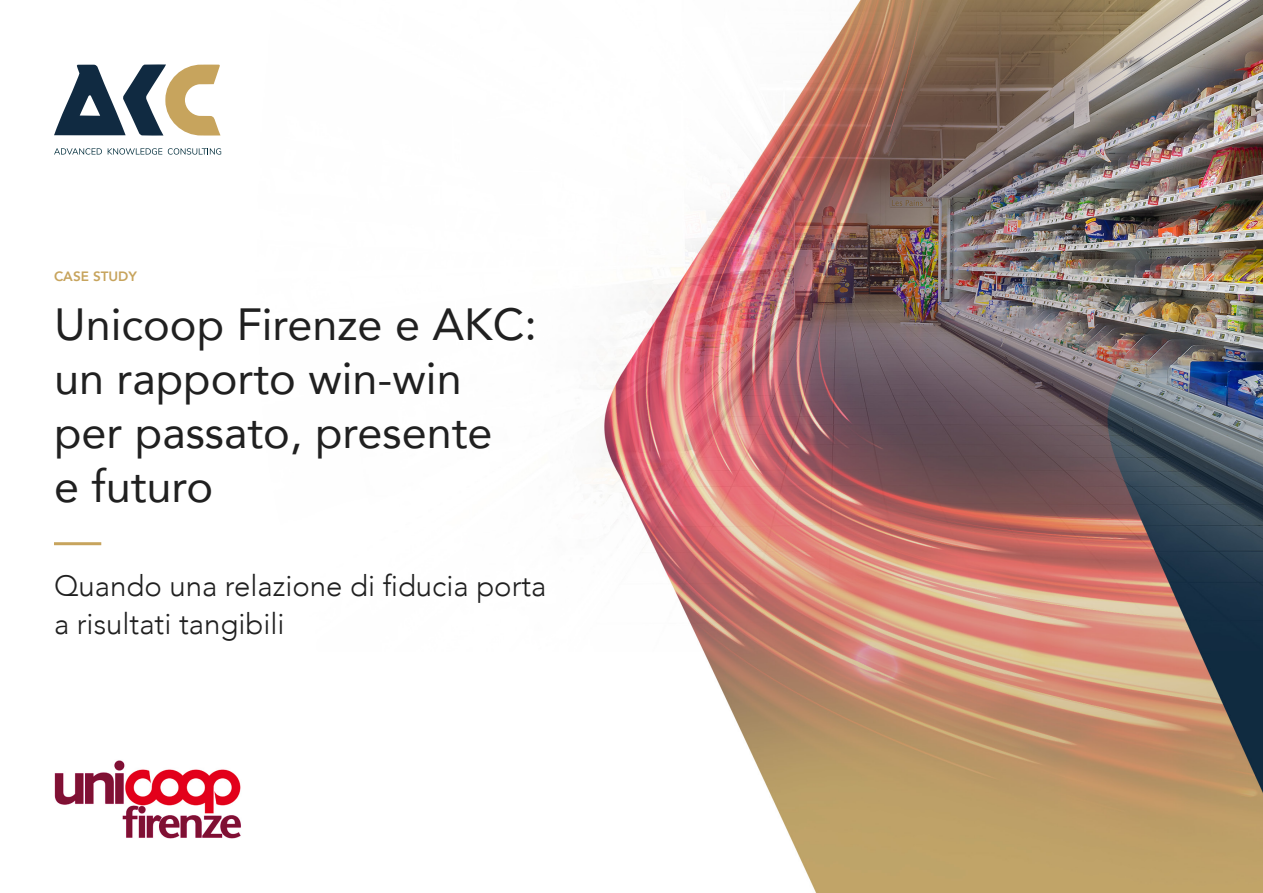
<style>
.page{position:relative;width:1263px;height:893px;background:#fff}
.page>*{position:absolute;margin:0;border:0;box-sizing:border-box;transform-origin:0 0}
.t1{font:45px/54px "Avenir";color:#202020}
.t2{font:300 29.4px/37.8px "Avenir";color:#202020}
.t3{font:800 13.5px "Avenir";color:#c7a45d}
</style>
<div class="page">
<img style="left:54px;top:0;width:1209px;height:893px">
<svg style="left:54px;top:148px;width:48px;height:7px"></svg>
<svg style="left:108px;top:148px;width:54px;height:7px"></svg>
<svg style="left:168px;top:148px;width:53px;height:7px"></svg>
<svg style="left:54px;top:64px;width:166px;height:72px"></svg>
<hr style="left:54px;top:542px;width:47px;height:3px;background:#c7a45d">
<img style="left:54px;top:760px;width:187px;height:79px">
<p class="t3" style="left:54px;top:266px;width:84px">CASE STUDY</p>
<p class="t1" style="left:54px;top:296px;width:484px">Unicoop Firenze e AKC: un rapporto win-win per passato, presente<br>e futuro</p>
<p class="t2" style="left:54px;top:567px;width:494px">Quando una relazione di fiducia porta a risultati tangibili</p>
</div>
